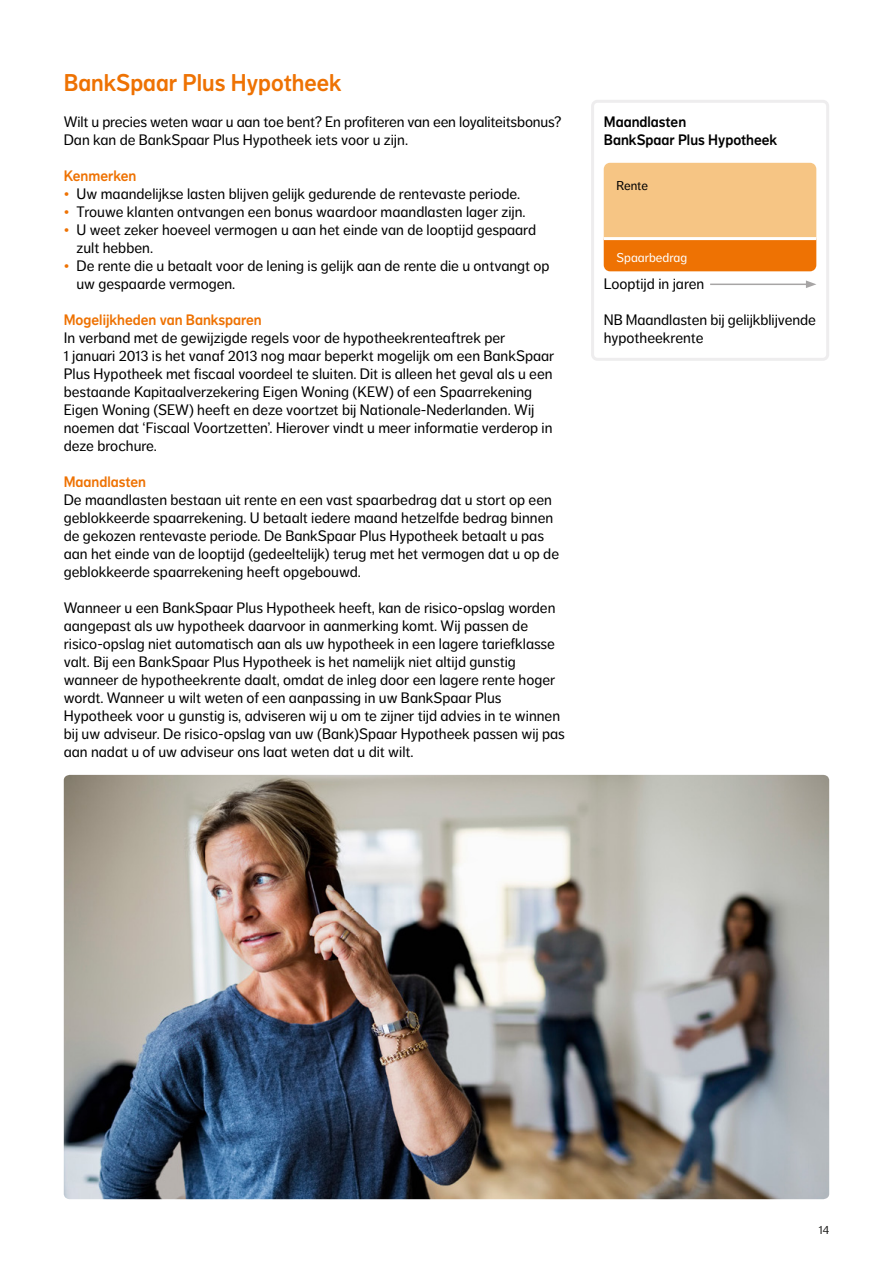
<style>
.page{position:relative;width:893px;height:1263px;background:#fff}
.page>*{position:absolute;margin:0;border:0;box-sizing:border-box;transform-origin:0 0}
.t1{font:24px "NN Dagny Display";color:#ee7203}
.t2{font:15px/18px "NN Dagny Text";color:#000}
.t3{font:15px "NN Dagny Display";color:#ee7203}
.t4{font:15px/18px "NN Dagny Display";color:#000}
.t5{font:12.75px "NN Dagny Text";color:#fff}
.t6{font:12.75px "NN Dagny Text";letter-spacing:-.005em;color:#000}
.t7{font:12px "NN Dagny Text";color:#1a1a18}
.s1{color:#ee7203}
</style>
<div class="page">
<div style="left:591px;top:100px;width:238px;height:261px;border:3px solid #eeedee;border-radius:5px"></div>
<hr style="left:710px;top:284px;width:98px;height:1px;background:#a7a5a5">
<svg style="left:806px;top:280px;width:10px;height:8px"></svg>
<svg style="left:604px;top:163px;width:212px;height:108px;background:#f3ac5e"></svg>
<hr style="left:604px;top:237px;width:212px;height:3px;background:#fff">
<img style="left:64px;top:775px;width:765px;height:424px">
<h1 class="t1" style="left:64px;top:68px;width:279px">BankSpaar Plus Hypotheek</h1>
<p class="t2" style="left:64px;top:113px;width:499px">Wilt u precies weten waar u aan toe bent? En profiteren van een loyaliteitsbonus?<br>Dan kan de BankSpaar Plus Hypotheek iets voor u zijn.</p>
<p class="t3" style="left:64px;top:167px;width:74px">Kenmerken</p>
<p class="t2" style="left:64px;top:185px;width:458px"><span class="s1">•</span> Uw maandelijkse lasten blijven gelijk gedurende de rentevaste periode.</p>
<p class="t2" style="left:64px;top:203px;width:463px"><span class="s1">•</span> Trouwe klanten ontvangen een bonus waardoor maandlasten lager zijn.</p>
<p class="t2" style="left:77px;top:221px;width:461px;text-indent:-13px"><span class="s1">•</span> U weet zeker hoeveel vermogen u aan het einde van de looptijd gespaard zult hebben.</p>
<p class="t2" style="left:77px;top:257px;width:475px;text-indent:-13px"><span class="s1">•</span> De rente die u betaalt voor de lening is gelijk aan de rente die u ontvangt op uw gespaarde vermogen.</p>
<p class="t3" style="left:64px;top:311px;width:199px">Mogelijkheden van Banksparen</p>
<p class="t2" style="left:64px;top:329px;width:492px">In verband met de gewijzigde regels voor de hypotheekrenteaftrek per<br>1 januari 2013 is het vanaf 2013 nog maar beperkt mogelijk om een BankSpaar Plus Hypotheek met fiscaal voordeel te sluiten. Dit is alleen het geval als u een bestaande Kapitaalverzekering Eigen Woning (KEW) of een Spaarrekening Eigen Woning (SEW) heeft en deze voortzet bij Nationale-Nederlanden. Wij noemen dat ‘Fiscaal Voortzetten’. Hierover vindt u meer informatie verderop in deze brochure.</p>
<p class="t3" style="left:64px;top:473px;width:84px">Maandlasten</p>
<p class="t2" style="left:64px;top:491px;width:497px">De maandlasten bestaan uit rente en een vast spaarbedrag dat u stort op een geblokkeerde spaarrekening. U betaalt iedere maand hetzelfde bedrag binnen de gekozen rentevaste periode. De BankSpaar Plus Hypotheek betaalt u pas aan het einde van de looptijd (gedeeltelijk) terug met het vermogen dat u op de geblokkeerde spaarrekening heeft opgebouwd.</p>
<p class="t2" style="left:64px;top:599px;width:503px">Wanneer u een BankSpaar Plus Hypotheek heeft, kan de risico-opslag worden aangepast als uw hypotheek daarvoor in aanmerking komt. Wij passen de risico-opslag niet automatisch aan als uw hypotheek in een lagere tariefklasse valt. Bij een BankSpaar Plus Hypotheek is het namelijk niet altijd gunstig wanneer de hypotheekrente daalt, omdat de inleg door een lagere rente hoger wordt. Wanneer u wilt weten of een aanpassing in uw BankSpaar Plus Hypotheek voor u gunstig is, adviseren wij u om te zijner tijd advies in te winnen bij uw adviseur. De risico-opslag van uw (Bank)Spaar Hypotheek passen wij pas aan nadat u of uw adviseur ons laat weten dat u dit wilt.</p>
<p class="t4" style="left:604px;top:113px;width:175px">Maandlasten<br>BankSpaar Plus Hypotheek</p>
<p class="t6" style="left:617px;top:178px;width:33px">Rente</p>
<p class="t5" style="left:617px;top:250px;width:72px">Spaarbedrag</p>
<p class="t2" style="left:604px;top:275px;width:102px">Looptijd in jaren</p>
<p class="t2" style="left:604px;top:311px;width:214px">NB Maandlasten bij gelijkblijvende hypotheekrente</p>
<p class="t7" style="left:819px;top:1223px;width:12px">14</p>
</div>
